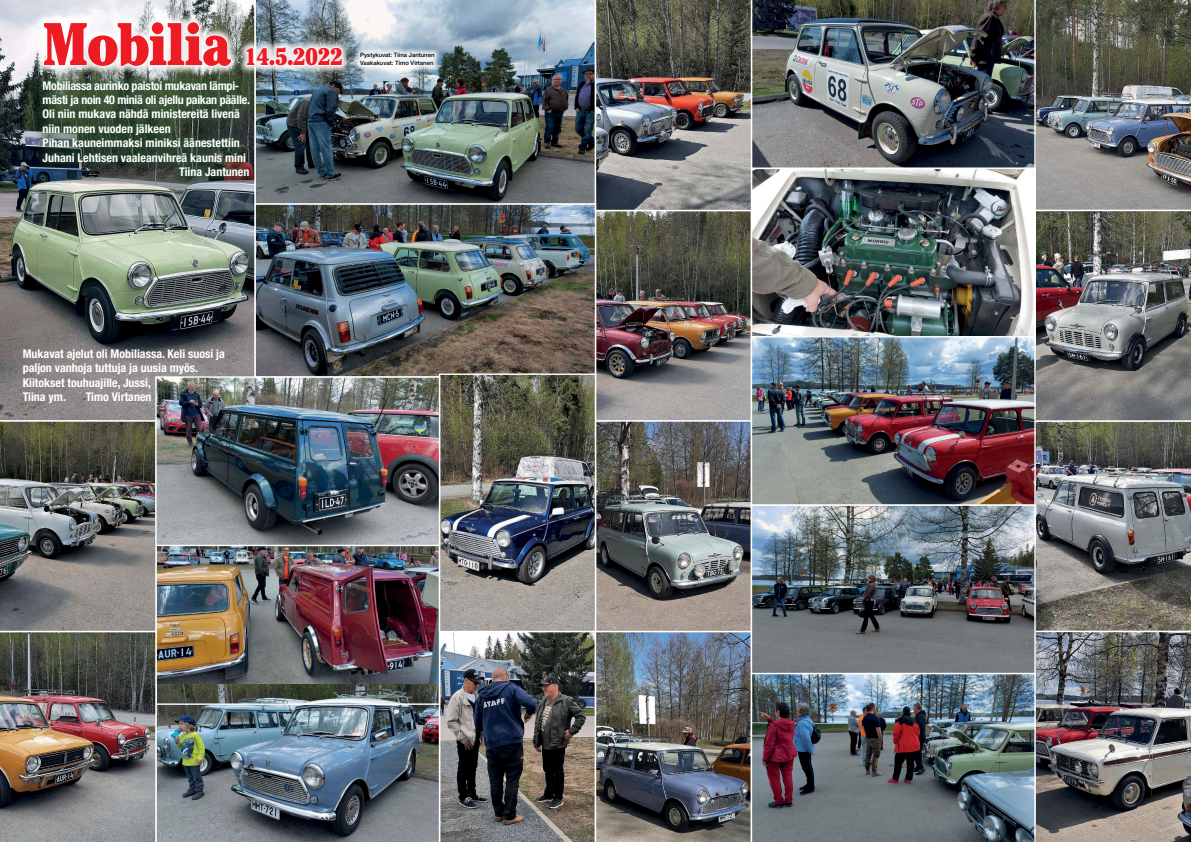
<style>
.page{position:relative;width:1191px;height:842px;background:#fff}
.page>*{position:absolute;margin:0;border:0;box-sizing:border-box;transform-origin:0 0}
.t1{font:900 condensed 60px "Cheltenham Std";letter-spacing:-.03em;color:#ec1b24}
.t2{font:900 condensed 24px "Cheltenham Std";letter-spacing:-.03em;color:#ec1b24}
.t3{font:700 condensed 12px/14.4px "Helvetica Neue LT Pro";color:#fff}
.t4{font:700 condensed 12px "Helvetica Neue LT Pro";letter-spacing:-.02em;color:#fff}
.t5{font:500 6px/8px "Helvetica Neue LT Pro";color:#000}
</style>
<div class="page">
<img style="left:0;top:0;width:254px;height:420px">
<img style="left:440px;top:632px;width:310px;height:210px">
<img style="left:752px;top:170px;width:281px;height:502px">
<img style="left:597px;top:212px;width:153px;height:418px">
<div style="left:595px;top:420px;width:157px;height:212px;border:1px solid #fff"></div>
<img style="left:1035px;top:0;width:156px;height:842px">
<img style="left:752px;top:0;width:283px;height:168px">
<div style="left:750px;top:168px;width:285px;height:169px;border:1px solid #fff"></div>
<div style="left:750px;top:336px;width:285px;height:170px;border:1px solid #fff"></div>
<img style="left:256px;top:205px;width:338px;height:171px">
<img style="left:254px;top:0;width:341px;height:203px">
<div style="left:750px;top:504px;width:285px;height:170px;border:1px solid #fff"></div>
<img style="left:750px;top:673px;width:285px;height:169px">
<img style="left:157px;top:683px;width:282px;height:159px">
<img style="left:157px;top:546px;width:281px;height:137px">
<img style="left:596px;top:0;width:156px;height:211px">
<div style="left:254px;top:203px;width:342px;height:175px;border:1px solid #fff"></div>
<div style="left:34px;top:13px;width:317px;height:63px;background:#fff;opacity:.9"></div>
<svg style="left:43px;top:21px;width:190px;height:46px"></svg>
<svg style="left:246px;top:46px;width:97px;height:21px"></svg>
<div style="left:34px;top:72px;width:224px;height:113px;background:#2e5433;opacity:.9"></div>
<img style="left:441px;top:375px;width:153px;height:255px">
<div style="left:439px;top:373px;width:157px;height:259px;border:1px solid #fff"></div>
<img style="left:0;top:420px;width:157px;height:422px">
<img style="left:157px;top:378px;width:281px;height:166px">
<div style="left:155px;top:376px;width:285px;height:170px;border:1px solid #fff"></div>
<div style="left:352px;top:45px;width:90px;height:28px;background:#fff;opacity:.9"></div>
<h1 class="t1" style="left:43px;top:7px;width:190px">MOBILIA</h1>
<h2 class="t2" style="left:244px;top:42px;width:100px">14.5.2022</h2>
<p class="t4" style="left:43px;top:78px;width:198px">Mobiliassa aurinko paistoi mukavan lämpi-</p>
<p class="t4" style="left:43px;top:92px;width:209px">mästi ja noin 40 miniä oli ajellu paikan päälle.</p>
<p class="t3" style="left:43px;top:107px;width:199px">Oli niin mukava nähdä ministereitä livenä</p>
<p class="t3" style="left:43px;top:121px;width:130px">niin monen vuoden jälkeen</p>
<p class="t3" style="left:43px;top:135px;width:199px">Pihan kauneimmaksi miniksi äänestettiin</p>
<p class="t3" style="left:43px;top:150px;width:205px">Juhani Lehtisen vaaleanvihreä kaunis mini</p>
<p class="t3" style="left:179px;top:164px;width:72px">Tiina Jantunen</p>
<p class="t5" style="left:360px;top:51px;width:76px">Pystykuvat: Tiina Jantunen<br>Vaakakuvat: Timo Virtanen</p>
<p class="t3" style="left:23px;top:346px;width:204px">Mukavat ajelut oli Mobiliassa. Keli suosi ja paljon vanhoja tuttuja ja uusia myös.<br>Kiitokset touhuajille, Jussi,<br>Tiina ym.</p>
<p class="t3" style="left:86px;top:390px;width:67px">Timo Virtanen</p>
</div>
